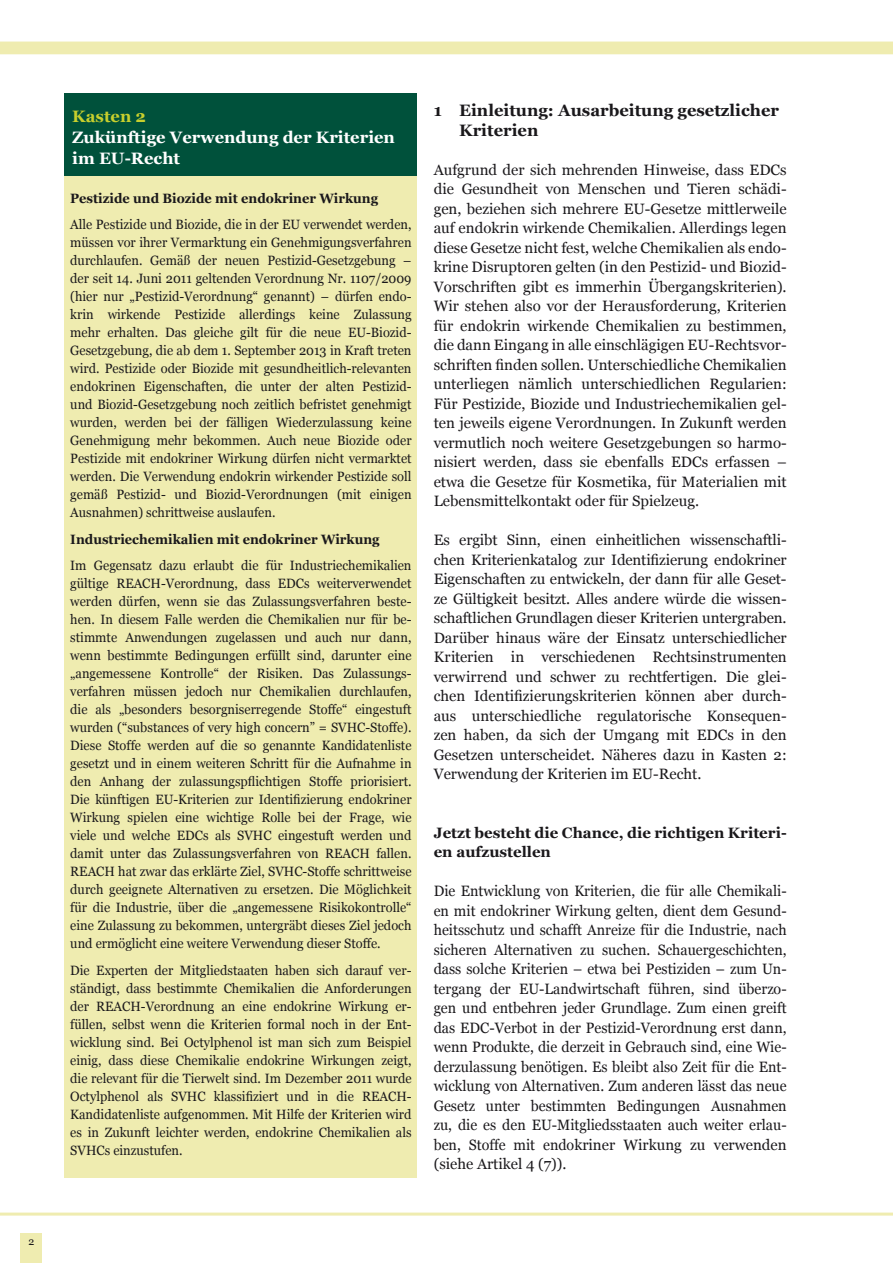
<style>
.page{position:relative;width:893px;height:1263px;background:#fff}
.page>*{position:absolute;margin:0;border:0;box-sizing:border-box;transform-origin:0 0}
.t1{font:700 16.5px/19.5px "Georgia";color:#1a181b}
.t2{font:700 16.5px/21px "Georgia";color:#fff}
.t3{font:700 16.5px "Georgia";color:#c7cf2d}
.t4{font:15px/19.5px "Georgia";color:#1a181b;text-align:justify}
.t5{font:15px/19.5px "Georgia";color:#1a181b;text-align:justify;scale:.95 1}
.t6{font:700 15px/19.5px "Georgia";color:#1a181b}
.t7{font:13.5px/18px "Georgia";color:#1a181b;text-align:justify;scale:.95 1}
.t8{font:700 13.5px "Georgia";color:#1a181b;scale:.95 1}
.t9{font:10.5px "Georgia";color:#1a181b}
</style>
<div class="page">
<div style="left:0;top:42px;width:893px;height:12px;background:#efecb0"></div>
<hr style="left:0;top:1212px;width:893px;height:3px;background:#efecb0">
<div style="left:21px;top:1233px;width:21px;height:30px;background:#efecb0"></div>
<div style="left:64px;top:94px;width:353px;height:535px;background:#00513b"></div>
<div style="left:64px;top:176px;width:353px;height:1002px;background:#efecb0"></div>
<p class="t9" style="left:28px;top:1235px;width:7px">2</p>
<p class="t3" style="left:72px;top:106px;width:75px">Kasten 2</p>
<p class="t2" style="left:72px;top:127px;width:324px">Zukünftige Verwendung der Kriterien im EU-Recht</p>
<p class="t8" style="left:70px;top:189px;width:325px">Pestizide und Biozide mit endokriner Wirkung</p>
<p class="t7" style="left:70px;top:216px;width:361px">Alle Pestizide und Biozide, die in der EU verwendet werden, müssen vor ihrer Vermarktung ein Genehmigungsverfahren durchlaufen. Gemäß der neuen Pestizid-Gesetzgebung – der seit 14. Juni 2011 geltenden Verordnung Nr. 1107/2009 (hier nur „Pestizid-Verordnung“ genannt) – dürfen endo&shy;krin wirkende Pestizide allerdings keine Zulassung mehr erhalten. Das gleiche gilt für die neue EU-Biozid-Gesetzgebung, die ab dem 1. September 2013 in Kraft treten wird. Pestizide oder Biozide mit gesundheitlich-relevanten endokrinen Eigenschaften, die unter der alten Pestizid&shy;und Biozid-Gesetzgebung noch zeitlich befristet genehmigt wurden, werden bei der fälligen Wiederzulassung keine Genehmigung mehr bekommen. Auch neue Biozide oder Pestizide mit endokriner Wirkung dürfen nicht vermarktet werden. Die Verwendung endokrin wirkender Pestizide soll gemäß Pestizid- und Biozid-Verordnungen (mit einigen Ausnahmen) schrittweise auslaufen.</p>
<p class="t8" style="left:70px;top:530px;width:327px">Industriechemikalien mit endokriner Wirkung</p>
<p class="t7" style="left:70px;top:557px;width:361px">Im Gegensatz dazu erlaubt die für Industriechemikalien gültige REACH-Verordnung, dass EDCs weiterverwendet werden dürfen, wenn sie das Zulassungsverfahren beste&shy;hen. In diesem Falle werden die Chemikalien nur für be&shy;stimmte Anwendungen zugelassen und auch nur dann, wenn bestimmte Bedingungen erfüllt sind, darunter eine „angemessene Kontrolle“ der Risiken. Das Zulassungs&shy;verfahren müssen jedoch nur Chemikalien durchlaufen, die als „besonders besorgniserregende Stoffe“ eingestuft wurden (“substances of very high concern” = SVHC-Stoffe).<br>Diese Stoffe werden auf die so genannte Kandidatenliste gesetzt und in einem weiteren Schritt für die Aufnahme in den Anhang der zulassungspflichtigen Stoffe priorisiert.<br>Die künftigen EU-Kriterien zur Identifizierung endokriner Wirkung spielen eine wichtige Rolle bei der Frage, wie viele und welche EDCs als SVHC eingestuft werden und damit unter das Zulassungsverfahren von REACH fallen.<br>REACH hat zwar das erklärte Ziel, SVHC-Stoffe schrittweise durch geeignete Alternativen zu ersetzen. Die Möglichkeit für die Industrie, über die „angemessene Risikokontrolle“ eine Zulassung zu bekommen, untergräbt dieses Ziel jedoch und ermöglicht eine weitere Verwendung dieser Stoffe.</p>
<p class="t7" style="left:70px;top:961px;width:361px">Die Experten der Mitgliedstaaten haben sich darauf ver&shy;ständigt, dass bestimmte Chemikalien die Anforderungen der REACH-Verordnung an eine endokrine Wirkung er&shy;füllen, selbst wenn die Kriterien formal noch in der Ent&shy;wicklung sind. Bei Octylphenol ist man sich zum Beispiel einig, dass diese Chemikalie endokrine Wirkungen zeigt, die relevant für die Tierwelt sind. Im Dezember 2011 wurde Octylphenol als SVHC klassifiziert und in die REACH-Kandidatenliste aufgenommen. Mit Hilfe der Kriterien wird es in Zukunft leichter werden, endokrine Chemikalien als SVHCs einzustufen.</p>
<p class="t1" style="left:459px;top:101px;width:321px;text-indent:-26px">1 Einleitung: Ausarbeitung gesetzlicher<br>Kriterien</p>
<p class="t4" style="left:434px;top:160px;width:354px">Aufgrund der sich mehrenden Hinweise, dass EDCs die Gesundheit von Menschen und Tieren schädi&shy;gen, beziehen sich mehrere EU-Gesetze mittlerweile auf endokrin wirkende Chemikalien. Allerdings legen diese Gesetze nicht fest, welche Chemikalien als endo&shy;krine Disruptoren gelten (in den Pestizid- und Biozid-Vorschriften gibt es immerhin Übergangskriterien).<br>Wir stehen also vor der Herausforderung, Kriterien für endokrin wirkende Chemikalien zu bestimmen, die dann Eingang in alle einschlägigen EU-Rechtsvor&shy;schriften finden sollen. Unterschiedliche Chemikalien unterliegen nämlich unterschiedlichen Regularien:<br>Für Pestizide, Biozide und Industriechemikalien gel&shy;ten jeweils eigene Verordnungen. In Zukunft werden vermutlich noch weitere Gesetzgebungen so harmo&shy;nisiert werden, dass sie ebenfalls EDCs erfassen – etwa die Gesetze für Kosmetika, für Materialien mit Lebensmittelkontakt oder für Spielzeug.</p>
<p class="t4" style="left:434px;top:530px;width:354px">Es ergibt Sinn, einen einheitlichen wissenschaftli&shy;chen Kriterienkatalog zur Identifizierung endokriner Eigenschaften zu entwickeln, der dann für alle Geset&shy;ze Gültigkeit besitzt. Alles andere würde die wissen&shy;schaftlichen Grundlagen dieser Kriterien untergraben.<br>Darüber hinaus wäre der Einsatz unterschiedlicher Kriterien in verschiedenen Rechtsinstrumenten verwirrend und schwer zu rechtfertigen. Die glei&shy;chen Identifizierungskriterien können aber durch&shy;aus unterschiedliche regulatorische Konsequen&shy;zen haben, da sich der Umgang mit EDCs in den Gesetzen unterscheidet. Näheres dazu in Kasten 2:<br>Verwendung der Kriterien im EU-Recht.</p>
<p class="t6" style="left:434px;top:823px;width:354px">Jetzt besteht die Chance, die richtigen Kriteri&shy;en aufzustellen</p>
<p class="t5" style="left:434px;top:881px;width:373px">Die Entwicklung von Kriterien, die für alle Chemikali&shy;en mit endokriner Wirkung gelten, dient dem Gesund&shy;heitsschutz und schafft Anreize für die Industrie, nach sicheren Alternativen zu suchen. Schauergeschichten, dass solche Kriterien – etwa bei Pestiziden – zum Un&shy;tergang der EU-Landwirtschaft führen, sind überzo&shy;gen und entbehren jeder Grundlage. Zum einen greift das EDC-Verbot in der Pestizid-Verordnung erst dann, wenn Produkte, die derzeit in Gebrauch sind, eine Wie&shy;derzulassung benötigen. Es bleibt also Zeit für die Ent&shy;wicklung von Alternativen. Zum anderen lässt das neue Gesetz unter bestimmten Bedingungen Ausnahmen zu, die es den EU-Mitgliedsstaaten auch weiter erlau&shy;ben, Stoffe mit endokriner Wirkung zu verwenden (siehe Artikel 4 (7)).</p>
</div>
